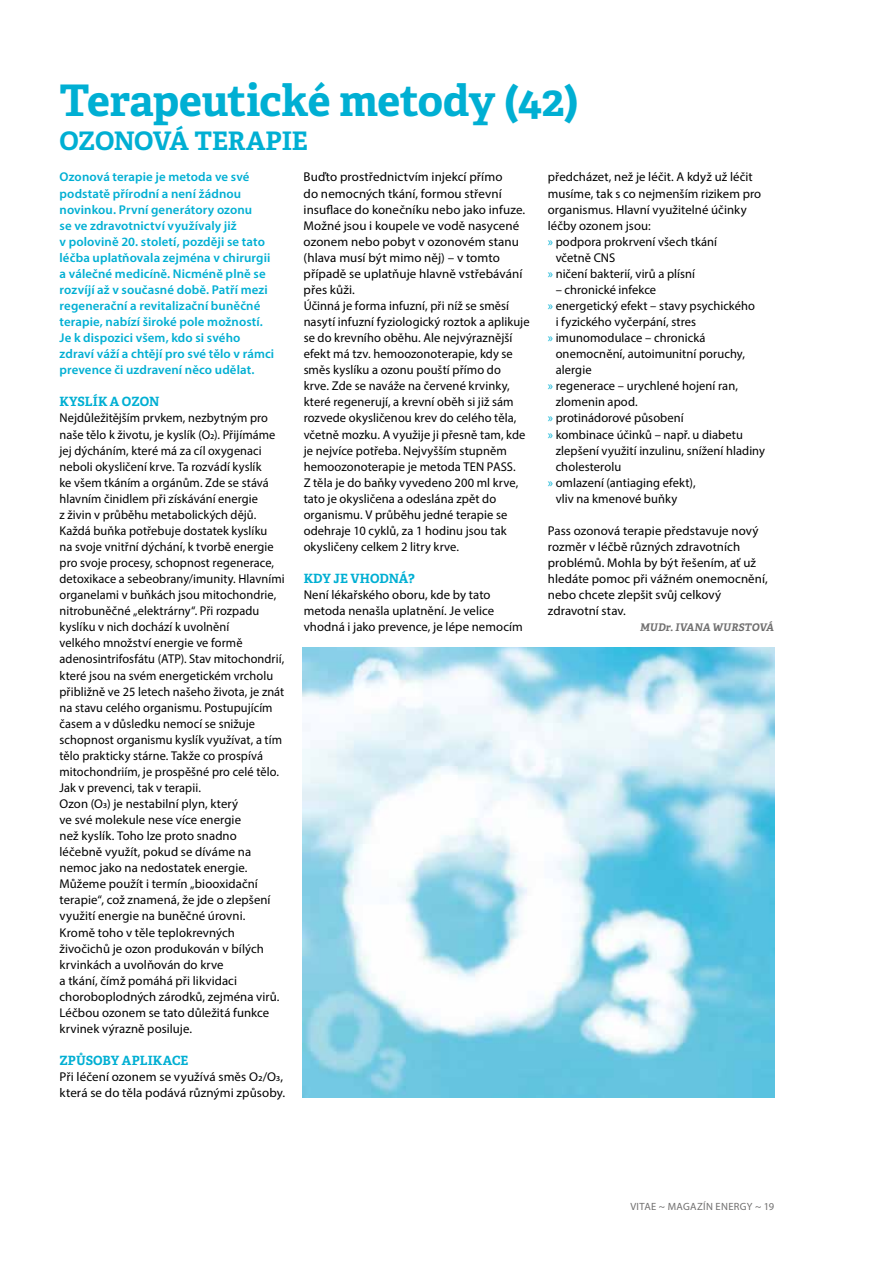
<style>
.page{position:relative;width:893px;height:1263px;background:#fff}
.page>*{position:absolute;margin:0;border:0;box-sizing:border-box;transform-origin:0 0}
.t1{font:700 43.5px "Adelle Basic";letter-spacing:-.015em;color:#00afd3}
.t2{font:700 25.5px "Adelle Basic";letter-spacing:-.015em;color:#00afd3}
.t3{font:12.75px/16px "Myriad Pro";letter-spacing:.005em;color:#000}
.t4{font:600 12.75px/16px "Myriad Pro";letter-spacing:.01em;color:#00afd3}
.t5{font:700 12.75px "Adelle Basic";color:#00afd3}
.t6{font:10.5px "Myriad Pro";letter-spacing:.035em;color:#706f6f}
.t7{font:italic 700 10.5px "Adelle Basic";letter-spacing:.015em;color:#706f6f}
.s1{color:#00afd3}
</style>
<div class="page">
<img style="left:303px;top:647px;width:471px;height:450px">
<h1 class="t1" style="left:60px;top:73px;width:521px">Terapeutické metody (42)</h1>
<h2 class="t2" style="left:60px;top:125px;width:250px">OZONOVÁ TERAPIE</h2>
<p class="t4" style="left:60px;top:169px;width:216px">Ozonová terapie je metoda ve své podstatě přírodní a není žádnou novinkou. První generátory ozonu<br>se ve zdravotnictví využívaly již<br>v polovině 20. století, později se tato léčba uplatňovala zejména v chirurgii a válečné medicíně. Nicméně plně se rozvíjí až v současné době. Patří mezi regenerační a revitalizační buněčné terapie, nabízí široké pole možností.<br>Je k dispozici všem, kdo si svého zdraví váží a chtějí pro své tělo v rámci prevence či uzdravení něco udělat.</p>
<p class="t5" style="left:60px;top:394px;width:101px">KYSLÍK A OZON</p>
<p class="t3" style="left:60px;top:410px;width:227px">Nejdůležitějším prvkem, nezbytným pro naše tělo k životu, je kyslík (O2). Přijímáme jej dýcháním, které má za cíl oxygenaci neboli okysličení krve. Ta rozvádí kyslík<br>ke všem tkáním a orgánům. Zde se stává hlavním činidlem při získávání energie<br>z živin v průběhu metabolických dějů.<br>Každá buňka potřebuje dostatek kyslíku<br>na svoje vnitřní dýchání, k tvorbě energie pro svoje procesy, schopnost regenerace, detoxikace a sebeobrany/imunity. Hlavními organelami v buňkách jsou mitochondrie, nitrobuněčné „elektrárny“. Při rozpadu kyslíku v nich dochází k uvolnění<br>velkého množství energie ve formě adenosintrifosfátu (ATP). Stav mitochondrií, které jsou na svém energetickém vrcholu přibližně ve 25 letech našeho života, je znát na stavu celého organismu. Postupujícím časem a v důsledku nemocí se snižuje schopnost organismu kyslík využívat, a tím tělo prakticky stárne. Takže co prospívá mitochondriím, je prospěšné pro celé tělo.<br>Jak v prevenci, tak v terapii.<br>Ozon (O3) je nestabilní plyn, který<br>ve své molekule nese více energie<br>než kyslík. Toho lze proto snadno<br>léčebně využít, pokud se díváme na nemoc jako na nedostatek energie.<br>Můžeme použít i termín „biooxidační terapie“, což znamená, že jde o zlepšení využití energie na buněčné úrovni.<br>Kromě toho v těle teplokrevných živočichů je ozon produkován v bílých krvinkách a uvolňován do krve<br>a tkání, čímž pomáhá při likvidaci choroboplodných zárodků, zejména virů.<br>Léčbou ozonem se tato důležitá funkce krvinek výrazně posiluje.</p>
<p class="t5" style="left:60px;top:1052px;width:130px">ZPŮSOBY APLIKACE</p>
<p class="t3" style="left:60px;top:1069px;width:227px">Při léčení ozonem se využívá směs O2/O3, která se do těla podává různými způsoby.</p>
<p class="t3" style="left:304px;top:169px;width:228px">Buďto prostřednictvím injekcí přímo<br>do nemocných tkání, formou střevní insuflace do konečníku nebo jako infuze.<br>Možné jsou i koupele ve vodě nasycené ozonem nebo pobyt v ozonovém stanu (hlava musí být mimo něj) – v tomto případě se uplatňuje hlavně vstřebávání přes kůži.<br>Účinná je forma infuzní, při níž se směsí nasytí infuzní fyziologický roztok a aplikuje se do krevního oběhu. Ale nejvýraznější efekt má tzv. hemoozonoterapie, kdy se směs kyslíku a ozonu pouští přímo do<br>krve. Zde se naváže na červené krvinky, které regenerují, a krevní oběh si již sám rozvede okysličenou krev do celého těla, včetně mozku. A využije ji přesně tam, kde je nejvíce potřeba. Nejvyšším stupněm hemoozonoterapie je metoda TEN PASS.<br>Z těla je do baňky vyvedeno 200 ml krve, tato je okysličena a odeslána zpět do organismu. V průběhu jedné terapie se odehraje 10 cyklů, za 1 hodinu jsou tak okysličeny celkem 2 litry krve.</p>
<p class="t5" style="left:304px;top:570px;width:113px">KDY JE VHODNÁ?</p>
<p class="t3" style="left:304px;top:587px;width:221px">Není lékařského oboru, kde by tato metoda nenašla uplatnění. Je velice vhodná i jako prevence, je lépe nemocím</p>
<p class="t3" style="left:548px;top:169px;width:206px">předcházet, než je léčit. A když už léčit</p>
<p class="t3" style="left:548px;top:185px;width:215px">musíme, tak s co nejmenším rizikem pro</p>
<p class="t3" style="left:548px;top:201px;width:200px">organismus. Hlavní využitelné účinky</p>
<p class="t3" style="left:548px;top:217px;width:105px">léčby ozonem jsou:</p>
<p class="t3" style="left:548px;top:233px;width:171px"><span class="s1">»</span> podpora prokrvení všech tkání</p>
<p class="t3" style="left:556px;top:249px;width:61px">včetně CNS</p>
<p class="t3" style="left:548px;top:265px;width:149px"><span class="s1">»</span> ničení bakterií, virů a plísní</p>
<p class="t3" style="left:556px;top:281px;width:102px">– chronické infekce</p>
<p class="t3" style="left:548px;top:297px;width:209px"><span class="s1">»</span> energetický efekt – stavy psychického</p>
<p class="t3" style="left:556px;top:314px;width:142px">i fyzického vyčerpání, stres</p>
<p class="t3" style="left:548px;top:330px;width:159px"><span class="s1">»</span> imunomodulace – chronická</p>
<p class="t3" style="left:556px;top:346px;width:191px">onemocnění, autoimunitní poruchy,</p>
<p class="t3" style="left:556px;top:362px;width:37px">alergie</p>
<p class="t3" style="left:548px;top:378px;width:192px"><span class="s1">»</span> regenerace – urychlené hojení ran,</p>
<p class="t3" style="left:556px;top:394px;width:84px">zlomenin apod.</p>
<p class="t3" style="left:548px;top:410px;width:138px"><span class="s1">»</span> protinádorové působení</p>
<p class="t3" style="left:548px;top:426px;width:197px"><span class="s1">»</span> kombinace účinků – např. u diabetu</p>
<p class="t3" style="left:556px;top:442px;width:211px">zlepšení využití inzulinu, snížení hladiny</p>
<p class="t3" style="left:556px;top:458px;width:67px">cholesterolu</p>
<p class="t3" style="left:548px;top:474px;width:149px"><span class="s1">»</span> omlazení (antiaging efekt),</p>
<p class="t3" style="left:556px;top:490px;width:123px">vliv na kmenové buňky</p>
<p class="t3" style="left:548px;top:522px;width:221px">Pass ozonová terapie představuje nový rozměr v léčbě různých zdravotních problémů. Mohla by být řešením, ať už hledáte pomoc při vážném onemocnění, nebo chcete zlepšit svůj celkový zdravotní stav.</p>
<p class="t7" style="left:640px;top:621px;width:135px">MUDr. IVANA WURSTOVÁ</p>
<p class="t6" style="left:630px;top:1200px;width:145px">VITAE ~ MAGAZÍN ENERGY ~ 19</p>
</div>
